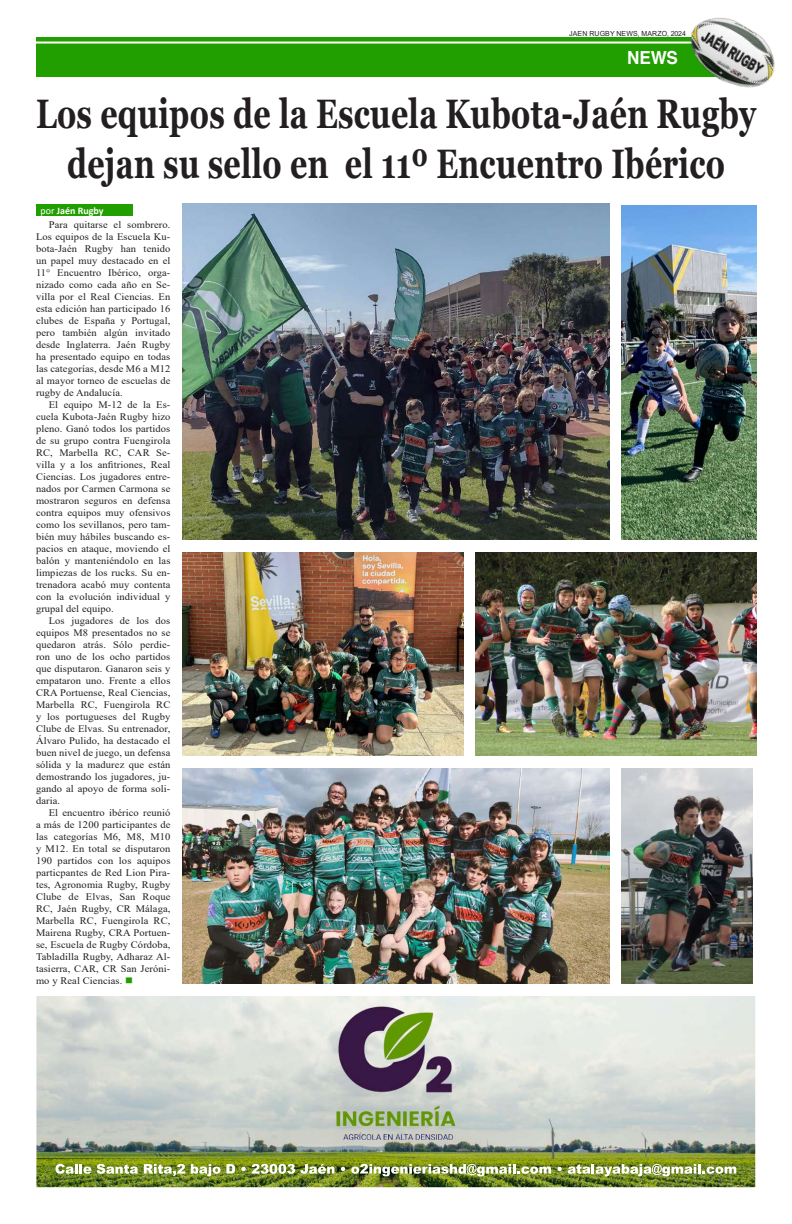
<style>
.page{position:relative;width:792px;height:1224px;background:#fff}
.page>*{position:absolute;margin:0;border:0;box-sizing:border-box;transform-origin:0 0}
.t1{font:700 41.2px/50.4px "Georgia";letter-spacing:.01em;color:#231f20;text-align:center;scale:.73 1}
.t2{font:700 18px "Helvetica";color:#fff;scale:.95 1}
.t3{font:10px/12px "Times New Roman";letter-spacing:.01em;color:#231f20;text-align:justify;scale:1.05 1}
.t4{font:700 10px "Calibri";color:#fff}
.t5{font:7px "Arial";letter-spacing:.015em;color:#231f20}
.s1{font-weight:400}
.s2{color:#219e00}
</style>
<div class="page">
<div style="left:36px;top:38px;width:719px;height:39px;background:#219e00"></div>
<hr style="left:36px;top:42px;width:720px;height:2px;background:#fff">
<img style="left:678px;top:17px;width:97px;height:71px">
<div style="left:36px;top:204px;width:96px;height:12px;background:#219e00"></div>
<img style="left:182px;top:552px;width:281px;height:204px">
<img style="left:182px;top:203px;width:428px;height:337px">
<img style="left:36px;top:996px;width:719px;height:191px">
<img style="left:337px;top:1006px;width:118px;height:134px">
<svg style="left:56px;top:1164px;width:35px;height:10px"></svg>
<svg style="left:97px;top:1164px;width:41px;height:10px"></svg>
<svg style="left:144px;top:1164px;width:41px;height:12px"></svg>
<svg style="left:191px;top:1164px;width:44px;height:12px"></svg>
<svg style="left:241px;top:1167px;width:5px;height:4px"></svg>
<svg style="left:252px;top:1164px;width:82px;height:10px"></svg>
<svg style="left:341px;top:1167px;width:4px;height:4px"></svg>
<img style="left:351px;top:1164px;width:200px;height:12px">
<svg style="left:557px;top:1167px;width:5px;height:4px"></svg>
<svg style="left:568px;top:1164px;width:168px;height:12px"></svg>
<img style="left:622px;top:205px;width:134px;height:335px">
<img style="left:182px;top:768px;width:428px;height:216px">
<img style="left:475px;top:552px;width:281px;height:204px">
<img style="left:622px;top:768px;width:131px;height:216px">
<p class="t5" style="left:569px;top:29px;width:118px">JAEN RUGBY NEWS, MARZO, 2024</p>
<h2 class="t2" style="left:627px;top:43px;width:55px">NEWS</h2>
<h1 class="t1" style="left:36px;top:88px;width:988px">Los equipos de la Escuela Kubota-Jaén Rugby dejan su sello en el 11º Encuentro Ibérico</h1>
<p class="t4" style="left:41px;top:203px;width:64px"><span class="s1">por</span> Jaén Rugby</p>
<p class="t3" style="left:36px;top:218px;width:130px;text-indent:13px">Para quitarse el sombrero.<br>Los equipos de la Escuela Ku&shy;bota-Jaén Rugby han tenido un papel muy destacado en el 11° Encuentro Ibérico, orga&shy;nizado como cada año en Se&shy;villa por el Real Ciencias. En esta edición han participado 16 clubes de España y Portugal, pero también algún invitado desde Inglaterra. Jaén Rugby ha presentado equipo en todas las categorías, desde M6 a M12 al mayor torneo de escuelas de rugby de Andalucía.</p>
<p class="t3" style="left:36px;top:398px;width:130px;text-indent:13px">El equipo M-12 de la Es&shy;cuela Kubota-Jaén Rugby hizo pleno. Ganó todos los partidos de su grupo contra Fuengirola RC, Marbella RC, CAR Se&shy;villa y a los anfitriones, Real Ciencias. Los jugadores entre&shy;nados por Carmen Carmona se mostraron seguros en defensa contra equipos muy ofensivos como los sevillanos, pero tam&shy;bién muy hábiles buscando es&shy;pacios en ataque, moviendo el balón y manteniéndolo en las limpiezas de los rucks. Su en&shy;trenadora acabó muy contenta con la evolución individual y grupal del equipo.</p>
<p class="t3" style="left:36px;top:614px;width:130px;text-indent:13px">Los jugadores de los dos equipos M8 presentados no se quedaron atrás. Sólo perdie&shy;ron uno de los ocho partidos que disputaron. Ganaron seis y empataron uno. Frente a ellos CRA Portuense, Real Ciencias, Marbella RC, Fuengirola RC y los portugueses del Rugby Clube de Elvas. Su entrenador, Álvaro Pulido, ha destacado el buen nivel de juego, un defensa sólida y la madurez que están demostrando los jugadores, ju&shy;gando al apoyo de forma soli&shy;daria.</p>
<p class="t3" style="left:36px;top:806px;width:130px;text-indent:13px">El encuentro ibérico reunió a más de 1200 participantes de las categorías M6, M8, M10 y M12. En total se disputaron 190 partidos con los aquipos particpantes de Red Lion Pira&shy;tes, Agronomia Rugby, Rugby Clube de Elvas, San Roque RC, Jaén Rugby, CR Málaga, Marbella RC, Fuengirola RC, Mairena Rugby, CRA Portuen&shy;se, Escuela de Rugby Córdoba, Tabladilla Rugby, Adharaz Al&shy;tasierra, CAR, CR San Jeróni&shy;mo y Real Ciencias. <span class="s2">■</span></p>
</div>
